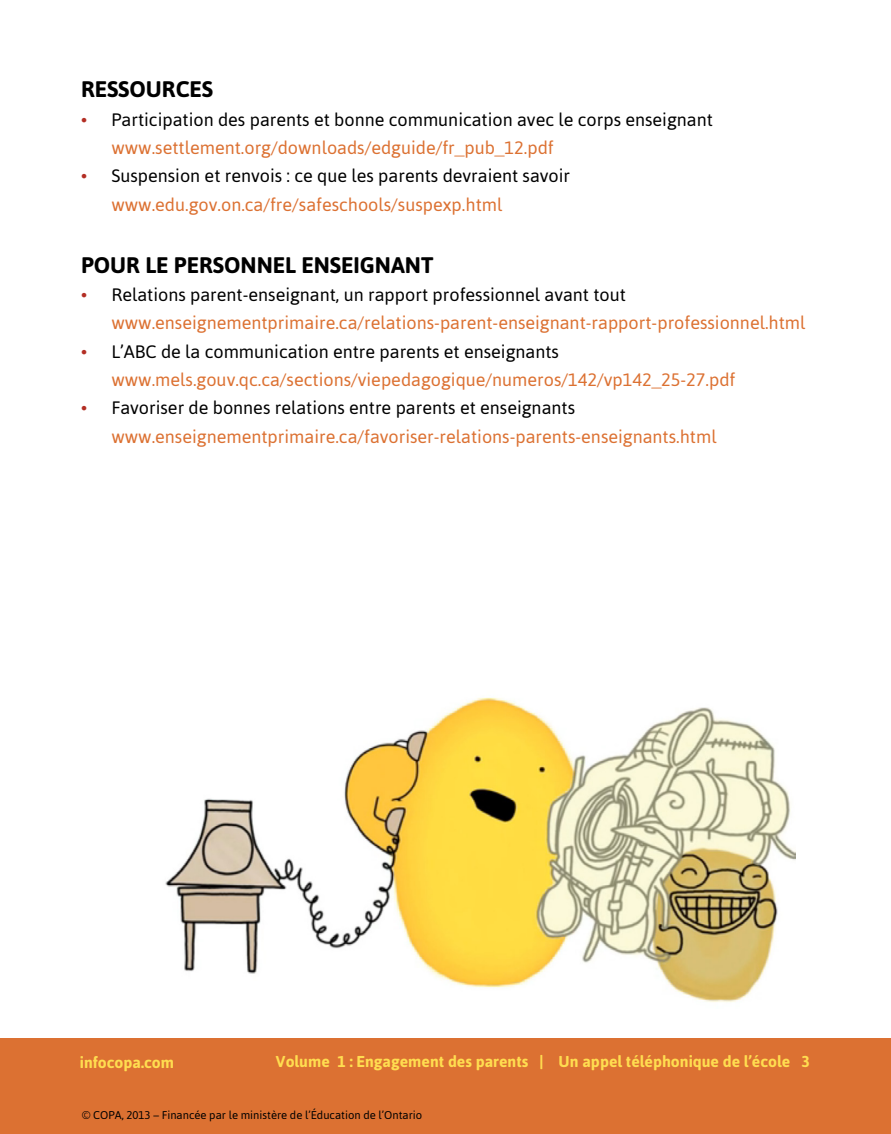
<style>
.page{position:relative;width:891px;height:1134px;background:#fff}
.page>*{position:absolute;margin:0;border:0;box-sizing:border-box;transform-origin:0 0}
.t1{font:700 22.5px "Asap";color:#000}
.t2{font:18px/28.3px "Asap";color:#dc7132}
.t3{font:18px/28.3px "Asap";color:#000}
.t4{font:700 15.75px "Asap";color:#ffdd50}
.t5{font:11.25px "Asap";color:#000}
.s1{color:#b32e24}
.s2{color:#dc7132}
.s3{color:#000}
</style>
<div class="page">
<div style="left:0;top:1038px;width:891px;height:96px;background:#dc7132"></div>
<img style="left:165px;top:697px;width:630px;height:305px">
<p class="t1" style="left:81px;top:76px;width:134px">RESSOURCES</p>
<p class="t3" style="left:111px;top:105px;width:603px;text-indent:-30px"><span class="s1">•</span> Participation des parents et bonne communication avec le corps enseignant <span class="s2">www.settlement.org/downloads/edguide/fr_pub_12.pdf</span></p>
<p class="t3" style="left:111px;top:162px;width:460px;text-indent:-30px"><span class="s1">•</span> Suspension et renvois : ce que les parents devraient savoir <span class="s2">www.edu.gov.on.ca/fre/safeschools/suspexp.html</span></p>
<p class="t1" style="left:81px;top:252px;width:354px">POUR LE PERSONNEL ENSEIGNANT</p>
<p class="t2" style="left:111px;top:280px;width:696px;text-indent:-30px"><span class="s1">•</span> <span class="s3">Relations parent-enseignant, un rapport professionnel avant tout </span>www.enseignementprimaire.ca/relations-parent-enseignant-rapport-professionnel.html</p>
<p class="t2" style="left:111px;top:337px;width:626px;text-indent:-30px"><span class="s1">•</span> <span class="s3">L’ABC de la communication entre parents et enseignants </span>www.mels.gouv.qc.ca/sections/viepedagogique/numeros/142/vp142_25-27.pdf</p>
<p class="t2" style="left:111px;top:394px;width:607px;text-indent:-30px"><span class="s1">•</span> <span class="s3">Favoriser de bonnes relations entre parents et enseignants </span>www.enseignementprimaire.ca/favoriser-relations-parents-enseignants.html</p>
<p class="t4" style="left:80px;top:1053px;width:96px">infocopa.com</p>
<p class="t4" style="left:276px;top:1052px;width:536px">Volume 1 : Engagement des parents | Un appel téléphonique de l’école 3</p>
<p class="t5" style="left:82px;top:1108px;width:342px">© COPA, 2013 – Financée par le ministère de l’Éducation de l’Ontario</p>
</div>
